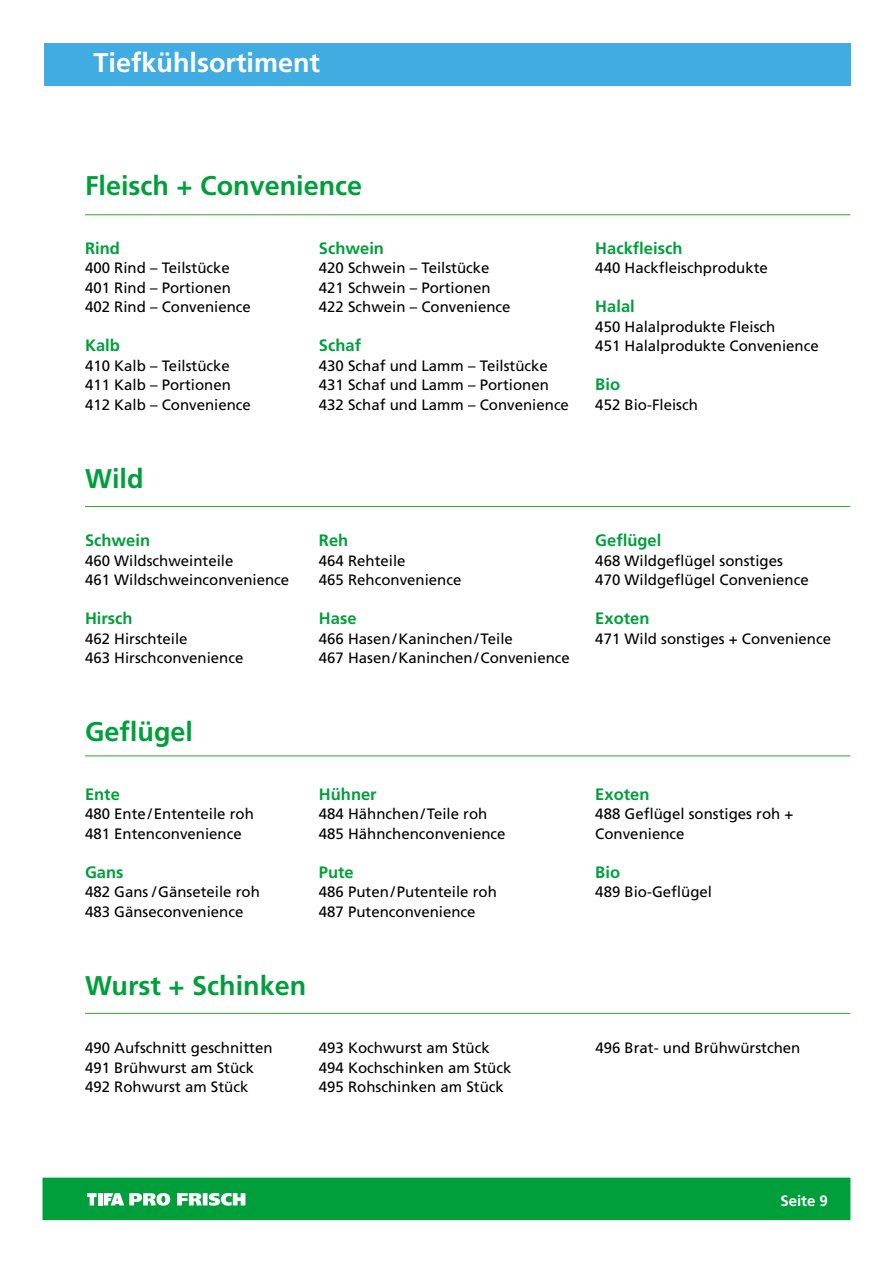
<style>
.page{position:relative;width:893px;height:1263px;background:#fff}
.page>*{position:absolute;margin:0;border:0;box-sizing:border-box;transform-origin:0 0}
.t1{font:700 27px "Frutiger";color:#009f3c}
.t2{font:700 27px "Frutiger";color:#fff}
.t3{font:700 16.5px "Frutiger";color:#009f3c}
.t4{font:15px/19.5px "Frutiger";color:#000}
.t5{font:700 15px "Frutiger";color:#fff}
</style>
<div class="page">
<div style="left:44px;top:43px;width:806px;height:43px;background:#41ace2"></div>
<hr style="left:85px;top:214px;width:765px;height:1px;background:#3fa535">
<hr style="left:85px;top:506px;width:765px;height:1px;background:#3fa535">
<hr style="left:85px;top:755px;width:765px;height:1px;background:#3fa535">
<div style="left:43px;top:1177px;width:807px;height:43px;background:#009f3c;border:2px solid #009f3c"></div>
<hr style="left:85px;top:1013px;width:765px;height:1px;background:#3fa535">
<svg style="left:87px;top:1193px;width:10px;height:12px"></svg>
<hr style="left:98px;top:1193px;width:4px;height:12px;background:#fff">
<svg style="left:177px;top:1193px;width:68px;height:13px"></svg>
<svg style="left:104px;top:1193px;width:66px;height:13px"></svg>
<h1 class="t2" style="left:94px;top:47px;width:228px">Tiefkühlsortiment</h1>
<h1 class="t1" style="left:85px;top:170px;width:279px">Fleisch + Convenience</h1>
<p class="t3" style="left:85px;top:238px;width:36px">Rind</p>
<p class="t4" style="left:85px;top:258px;width:167px">400 Rind – Teilstücke<br>401 Rind – Portionen<br>402 Rind – Convenience</p>
<p class="t3" style="left:85px;top:336px;width:36px">Kalb</p>
<p class="t4" style="left:85px;top:355px;width:167px">410 Kalb – Teilstücke<br>411 Kalb – Portionen<br>412 Kalb – Convenience</p>
<h1 class="t1" style="left:85px;top:462px;width:60px">Wild</h1>
<p class="t3" style="left:85px;top:531px;width:67px">Schwein</p>
<p class="t4" style="left:85px;top:550px;width:206px">460 Wildschweinteile<br>461 Wildschweinconvenience</p>
<p class="t3" style="left:85px;top:609px;width:49px">Hirsch</p>
<p class="t4" style="left:85px;top:628px;width:160px">462 Hirschteile<br>463 Hirschconvenience</p>
<h1 class="t1" style="left:85px;top:716px;width:110px">Geflügel</h1>
<p class="t3" style="left:85px;top:784px;width:36px">Ente</p>
<p class="t4" style="left:85px;top:804px;width:170px">480 Ente/Ententeile roh<br>481 Entenconvenience</p>
<p class="t3" style="left:85px;top:862px;width:40px">Gans</p>
<p class="t4" style="left:85px;top:882px;width:176px">482 Gans /Gänseteile roh<br>483 Gänseconvenience</p>
<p class="t3" style="left:319px;top:238px;width:67px">Schwein</p>
<p class="t4" style="left:319px;top:258px;width:193px">420 Schwein – Teilstücke<br>421 Schwein – Portionen<br>422 Schwein – Convenience</p>
<p class="t3" style="left:319px;top:336px;width:44px">Schaf</p>
<p class="t4" style="left:319px;top:355px;width:252px">430 Schaf und Lamm – Teilstücke<br>431 Schaf und Lamm – Portionen<br>432 Schaf und Lamm – Convenience</p>
<p class="t3" style="left:319px;top:531px;width:31px">Reh</p>
<p class="t4" style="left:319px;top:550px;width:144px">464 Rehteile<br>465 Rehconvenience</p>
<p class="t3" style="left:319px;top:609px;width:39px">Hase</p>
<p class="t4" style="left:319px;top:628px;width:252px">466 Hasen/Kaninchen/Teile<br>467 Hasen/Kaninchen/Convenience</p>
<p class="t3" style="left:319px;top:784px;width:59px">Hühner</p>
<p class="t4" style="left:319px;top:804px;width:188px">484 Hähnchen/Teile roh<br>485 Hähnchenconvenience</p>
<p class="t3" style="left:319px;top:862px;width:36px">Pute</p>
<p class="t4" style="left:319px;top:882px;width:179px">486 Puten/Putenteile roh<br>487 Putenconvenience</p>
<h1 class="t1" style="left:85px;top:969px;width:223px">Wurst + Schinken</h1>
<p class="t3" style="left:595px;top:238px;width:89px">Hackfleisch</p>
<p class="t4" style="left:595px;top:258px;width:174px">440 Hackfleischprodukte</p>
<p class="t3" style="left:595px;top:297px;width:41px">Halal</p>
<p class="t4" style="left:595px;top:316px;width:225px">450 Halalprodukte Fleisch<br>451 Halalprodukte Convenience</p>
<p class="t3" style="left:595px;top:375px;width:26px">Bio</p>
<p class="t4" style="left:595px;top:394px;width:104px">452 Bio-Fleisch</p>
<p class="t3" style="left:595px;top:531px;width:68px">Geflügel</p>
<p class="t4" style="left:595px;top:550px;width:215px">468 Wildgeflügel sonstiges<br>470 Wildgeflügel Convenience</p>
<p class="t3" style="left:595px;top:609px;width:56px">Exoten</p>
<p class="t4" style="left:595px;top:628px;width:237px">471 Wild sonstiges + Convenience</p>
<p class="t3" style="left:595px;top:784px;width:56px">Exoten</p>
<p class="t4" style="left:595px;top:804px;width:200px">488 Geflügel sonstiges roh +<br>Convenience</p>
<p class="t3" style="left:595px;top:862px;width:26px">Bio</p>
<p class="t4" style="left:595px;top:882px;width:118px">489 Bio-Geflügel</p>
<p class="t4" style="left:85px;top:1038px;width:189px">490 Aufschnitt geschnitten<br>491 Brühwurst am Stück<br>492 Rohwurst am Stück</p>
<p class="t4" style="left:319px;top:1038px;width:194px">493 Kochwurst am Stück<br>494 Kochschinken am Stück<br>495 Rohschinken am Stück</p>
<p class="t4" style="left:595px;top:1038px;width:207px">496 Brat- und Brühwürstchen</p>
<p class="t5" style="left:780px;top:1192px;width:49px">Seite 9</p>
</div>
